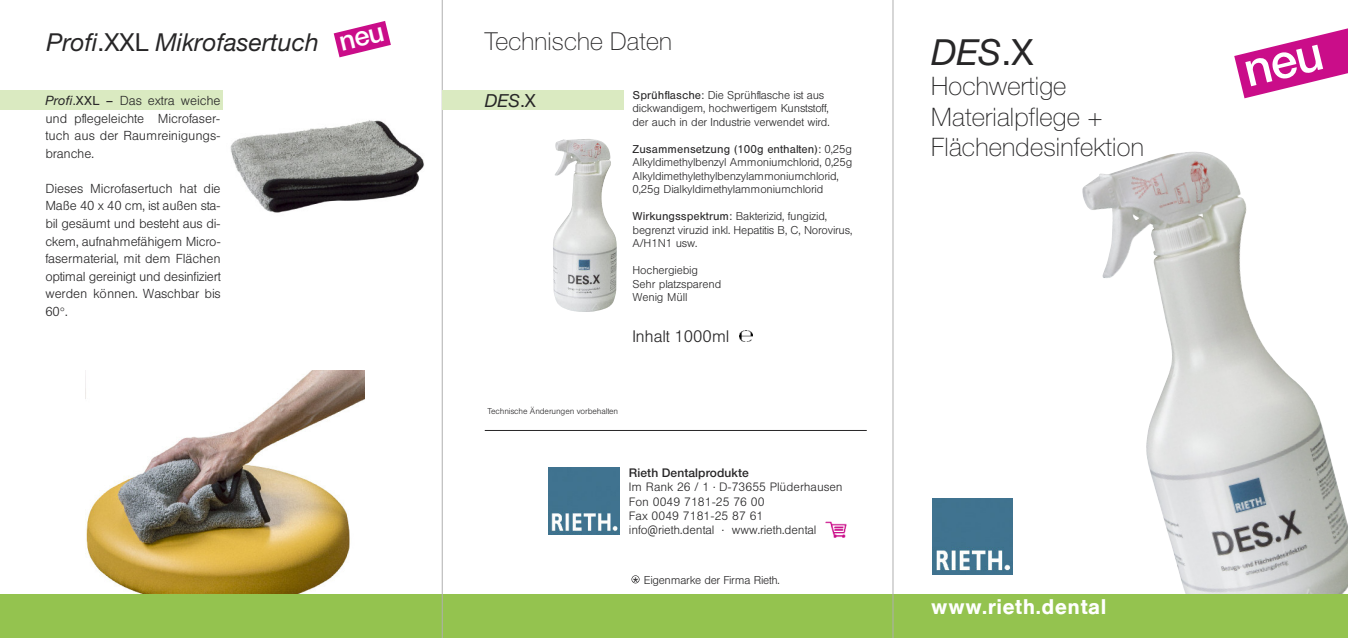
<style>
.page{position:relative;width:1348px;height:638px;background:#fff}
.page>*{position:absolute;margin:0;border:0;box-sizing:border-box;transform-origin:0 0}
.t1{font:italic 36px "Helvetica Neue";color:#272627}
.t2{font:100 25.5px/30.6px "Helvetica Neue";letter-spacing:.005em;color:#272627}
.t3{font:italic 24.75px "Helvetica Neue";color:#272627}
.t4{font:100 24.75px "Helvetica Neue";letter-spacing:.005em;color:#272627}
.t5{font:21px "Hel Med";letter-spacing:.035em;color:#fff}
.t6{font:italic 18px "Helvetica Neue";color:#272627}
.t7{font:16.5px "Hel Lig";letter-spacing:-.01em;color:#272627}
.t8{font:12.9px/17.5px "Hel Lig";letter-spacing:-.01em;color:#272627;text-align:justify}
.t9{font:12px/14.1px "Hel Lig";color:#272627}
.t10{font:500 12px "Helvetica Neue";letter-spacing:.01em;color:#272627}
.t11{font:11.25px/13.5px "Hel Lig";letter-spacing:-.015em;color:#272627}
.t12{font:11.25px "Hel Reg";letter-spacing:-.005em;color:#272627}
.t13{font:8.25px "Hel Lig";letter-spacing:-.015em;color:#272627}
.s1{font-style:normal}
.s2{font-family:"Helvetica Neue";font-style:italic}
.s3{font-family:"Hel Reg"}
.s4{font-family:"Hel Lig"}
.s5{font-family:"Lucida Grande"}
.s6{font-size:16.5px}
</style>
<div class="page">
<img style="left:85px;top:370px;width:279px;height:224px">
<img style="left:1082px;top:151px;width:266px;height:443px">
<img style="left:933px;top:498px;width:80px;height:76px">
<div style="left:0;top:594px;width:1348px;height:44px;background:#94c34f"></div>
<hr style="left:442px;top:0;width:1px;height:638px;background:#afafaf">
<hr style="left:893px;top:0;width:1px;height:638px;background:#afafaf">
<div style="left:442px;top:91px;width:181px;height:19px;background:#daeac1"></div>
<div style="left:0;top:91px;width:223px;height:19px;background:#daeac1"></div>
<hr style="left:485px;top:430px;width:382px;height:1px;background:#272627">
<div style="left:631px;top:575px;width:8px;height:8px;border:1px solid #272627;border-radius:50%"></div>
<img style="left:553px;top:139px;width:64px;height:173px">
<svg style="left:739px;top:330px;width:13px;height:12px"></svg>
<img style="left:230px;top:120px;width:194px;height:93px">
<img style="left:548px;top:467px;width:72px;height:67px">
<img style="left:825px;top:521px;width:22px;height:17px">
<svg style="left:1234px;top:28px;width:114px;height:70px"></svg>
<svg style="left:334px;top:21px;width:57px;height:36px"></svg>
<h3 class="t3" style="left:46px;top:33px;width:274px">Profi<span class="s1">.XXL</span> Mikrofasertuch</h3>
<p class="t8" style="left:45px;top:92px;width:177px"><span class="s2">Profi</span><span class="s3">.XXL –</span> Das extra weiche und pflegeleichte Microfaser&shy;tuch aus der Raumreinigungs&shy;branche.</p>
<p class="t8" style="left:45px;top:180px;width:177px">Dieses Microfasertuch hat die Maße 40 x 40 cm, ist außen sta&shy;bil gesäumt und besteht aus di&shy;ckem, aufnahmefähigem Micro&shy;fasermaterial, mit dem Flächen optimal gereinigt und desinfiziert werden können. Waschbar bis 60°.</p>
<h3 class="t4" style="left:485px;top:32px;width:189px">Technische Daten</h3>
<h3 class="t6" style="left:485px;top:94px;width:52px">DES<span class="s1">.X</span></h3>
<p class="t11" style="left:632px;top:88px;width:198px"><span class="s3">Sprühflasche:</span> Die Sprühflasche ist aus dickwandigem, hochwertigem Kunststoff, der auch in der Industrie verwendet wird.</p>
<p class="t12" style="left:632px;top:142px;width:221px">Zusammensetzung (100g enthalten): <span class="s4">0,25g</span></p>
<p class="t11" style="left:632px;top:156px;width:222px">Alkyldimethylbenzyl Ammoniumchlorid, 0,25g<br>Alkyldimethylethylbenzylammoniumchlorid,<br>0,25g Dialkyldimethylammoniumchlorid</p>
<p class="t11" style="left:632px;top:210px;width:221px"><span class="s3">Wirkungsspektrum:</span> Bakterizid, fungizid, begrenzt viruzid inkl. Hepatitis B, C, Norovirus,<br>A/H1N1 usw.</p>
<p class="t11" style="left:632px;top:264px;width:90px">Hochergiebig<br>Sehr platzsparend<br>Wenig Müll</p>
<h3 class="t7" style="left:632px;top:326px;width:98px">Inhalt 1000ml</h3>
<p class="t13" style="left:487px;top:407px;width:132px">Technische Änderungen vorbehalten</p>
<p class="t10" style="left:629px;top:469px;width:121px">Rieth Dentalprodukte</p>
<p class="t9" style="left:629px;top:480px;width:215px">Im Rank 26 / 1 . D-73655 Plüderhausen<br>Fon 0049 7181-25 76 00<br>Fax 0049 7181-25 87 61 info<span class="s5">@</span>rieth.dental . www.rieth.dental</p>
<p class="t11" style="left:633px;top:573px;width:148px"><span class="s6">*</span> Eigenmarke der Firma Rieth.</p>
<h1 class="t1" style="left:931px;top:40px;width:104px">DES<span class="s1">.X</span></h1>
<h2 class="t2" style="left:931px;top:73px;width:214px">Hochwertige<br>Materialpflege +<br>Flächendesinfektion</h2>
<h3 class="t5" style="left:931px;top:594px;width:176px">www.rieth.dental</h3>
</div>
